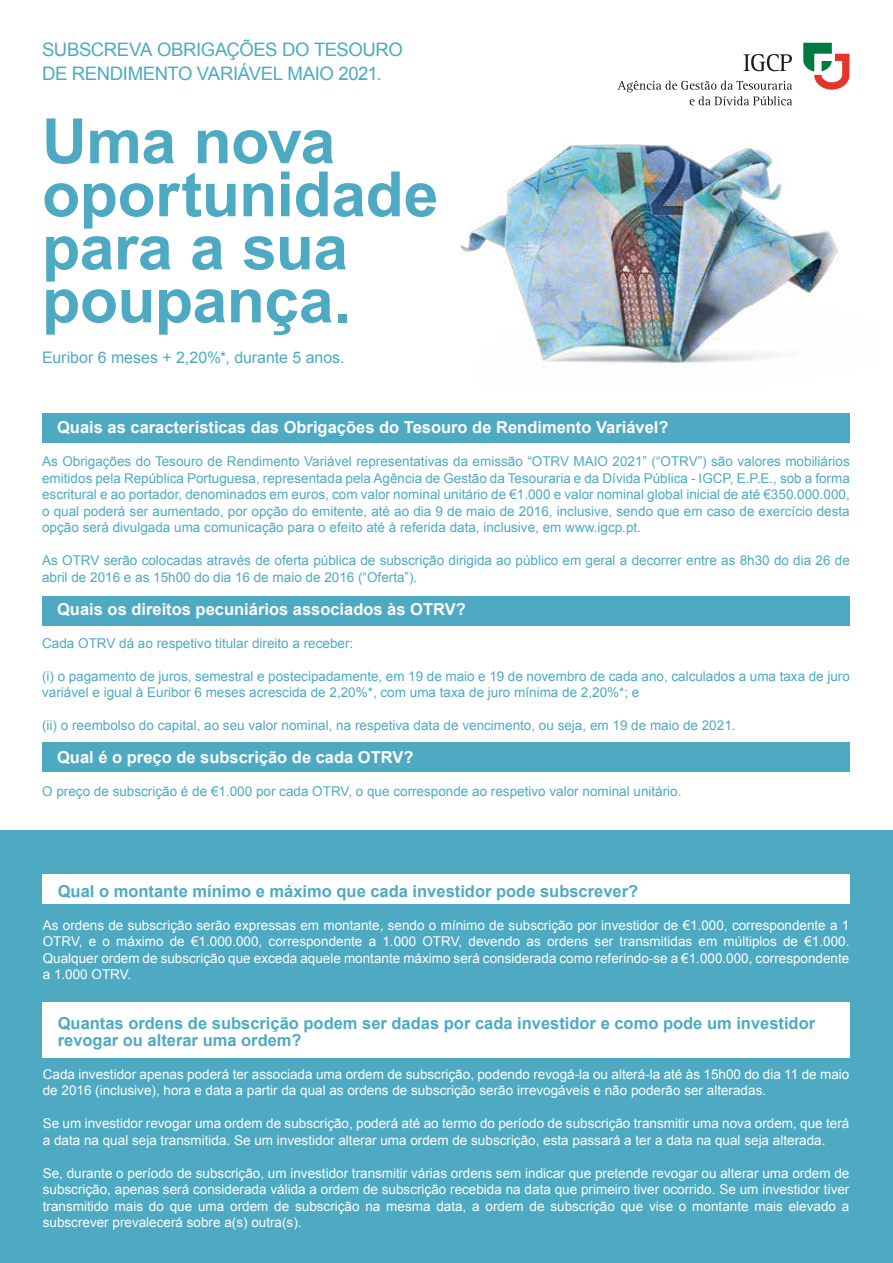
<style>
.page{position:relative;width:893px;height:1263px;background:#fff}
.page>*{position:absolute;margin:0;border:0;box-sizing:border-box;transform-origin:0 0}
.t1{font:700 62.4px/53.1px "Arial";letter-spacing:-.01em;color:#4daac2}
.t2{font:18.6px/23.9px "Arial";letter-spacing:-.02em;color:#4daac2}
.t3{font:700 16.5px/16.5px "Arial";color:#4daac2}
.t4{font:700 16.5px "Arial";color:#fff}
.t5{font:15.9px "Arial";color:#4daac2}
.t6{font:13.5px/16.5px "Arial";color:#fff;text-align:justify}
.t7{font:13.5px/16.5px "Arial";color:#4daac2}
</style>
<div class="page">
<img style="left:460px;top:105px;width:379px;height:262px">
<svg style="left:617px;top:81px;width:175px;height:24px"></svg>
<svg style="left:743px;top:54px;width:49px;height:17px"></svg>
<svg style="left:803px;top:43px;width:46px;height:47px"></svg>
<div style="left:43px;top:413px;width:807px;height:30px;background:#4daac2"></div>
<div style="left:43px;top:596px;width:807px;height:29px;background:#4daac2"></div>
<div style="left:43px;top:742px;width:807px;height:30px;background:#4daac2"></div>
<div style="left:0;top:830px;width:893px;height:433px;background:#4daac2"></div>
<div style="left:43px;top:874px;width:807px;height:30px;background:#fff"></div>
<div style="left:43px;top:1002px;width:807px;height:56px;background:#fff"></div>
<h2 class="t2" style="left:42px;top:38px;width:362px">SUBSCREVA OBRIGAÇÕES DO TESOURO<br>DE RENDIMENTO VARIÁVEL MAIO 2021.</h2>
<h1 class="t1" style="left:42px;top:117px;width:398px">Uma nova oportunidade para a sua poupança.</h1>
<p class="t5" style="left:42px;top:347px;width:304px">Euribor 6 meses + 2,20%*, durante 5 anos.</p>
<p class="t4" style="left:57px;top:417px;width:613px">Quais as características das Obrigações do Tesouro de Rendimento Variável?</p>
<p class="t7" style="left:42px;top:454px;width:809px;text-align:justify">As Obrigações do Tesouro de Rendimento Variável representativas da emissão “OTRV MAIO 2021” (“OTRV”) são valores mobiliários emitidos pela República Portuguesa, representada pela Agência de Gestão da Tesouraria e da Dívida Pública - IGCP, E.P.E., sob a forma escritural e ao portador, denominados em euros, com valor nominal unitário de €1.000 e valor nominal global inicial de até €350.000.000, o qual poderá ser aumentado, por opção do emitente, até ao dia 9 de maio de 2016, inclusive, sendo que em caso de exercício desta opção será divulgada uma comunicação para o efeito até à referida data, inclusive, em www.igcp.pt.</p>
<p class="t7" style="left:42px;top:553px;width:809px">As OTRV serão colocadas através de oferta pública de subscrição dirigida ao público em geral a decorrer entre as 8h30 do dia 26 de abril de 2016 e as 15h00 do dia 16 de maio de 2016 (“Oferta”).</p>
<p class="t4" style="left:57px;top:598px;width:410px">Quais os direitos pecuniários associados às OTRV?</p>
<p class="t7" style="left:42px;top:635px;width:313px">Cada OTRV dá ao respetivo titular direito a receber:</p>
<p class="t7" style="left:42px;top:668px;width:809px">(i) o pagamento de juros, semestral e postecipadamente, em 19 de maio e 19 de novembro de cada ano, calculados a uma taxa de juro variável e igual à Euribor 6 meses acrescida de 2,20%*, com uma taxa de juro mínima de 2,20%*; e</p>
<p class="t7" style="left:42px;top:718px;width:695px">(ii) o reembolso do capital, ao seu valor nominal, na respetiva data de vencimento, ou seja, em 19 de maio de 2021.</p>
<p class="t4" style="left:57px;top:747px;width:358px">Qual é o preço de subscrição de cada OTRV?</p>
<p class="t7" style="left:42px;top:784px;width:641px">O preço de subscrição é de €1.000 por cada OTRV, o que corresponde ao respetivo valor nominal unitário.</p>
<p class="t3" style="left:58px;top:883px;width:582px">Qual o montante mínimo e máximo que cada investidor pode subscrever?</p>
<p class="t6" style="left:43px;top:917px;width:808px">As ordens de subscrição serão expressas em montante, sendo o mínimo de subscrição por investidor de €1.000, correspondente a 1<br>OTRV, e o máximo de €1.000.000, correspondente a 1.000 OTRV, devendo as ordens ser transmitidas em múltiplos de €1.000.<br>Qualquer ordem de subscrição que exceda aquele montante máximo será considerada como referindo-se a €1.000.000, correspondente a 1.000 OTRV.</p>
<p class="t3" style="left:58px;top:1015px;width:759px">Quantas ordens de subscrição podem ser dadas por cada investidor e como pode um investidor revogar ou alterar uma ordem?</p>
<p class="t6" style="left:43px;top:1066px;width:808px">Cada investidor apenas poderá ter associada uma ordem de subscrição, podendo revogá-la ou alterá-la até às 15h00 do dia 11 de maio de 2016 (inclusive), hora e data a partir da qual as ordens de subscrição serão irrevogáveis e não poderão ser alteradas.</p>
<p class="t6" style="left:43px;top:1115px;width:808px">Se um investidor revogar uma ordem de subscrição, poderá até ao termo do período de subscrição transmitir uma nova ordem, que terá a data na qual seja transmitida. Se um investidor alterar uma ordem de subscrição, esta passará a ter a data na qual seja alterada.</p>
<p class="t6" style="left:43px;top:1165px;width:808px">Se, durante o período de subscrição, um investidor transmitir várias ordens sem indicar que pretende revogar ou alterar uma ordem de subscrição, apenas será considerada válida a ordem de subscrição recebida na data que primeiro tiver ocorrido. Se um investidor tiver transmitido mais do que uma ordem de subscrição na mesma data, a ordem de subscrição que vise o montante mais elevado a subscrever prevalecerá sobre a(s) outra(s).</p>
</div>
